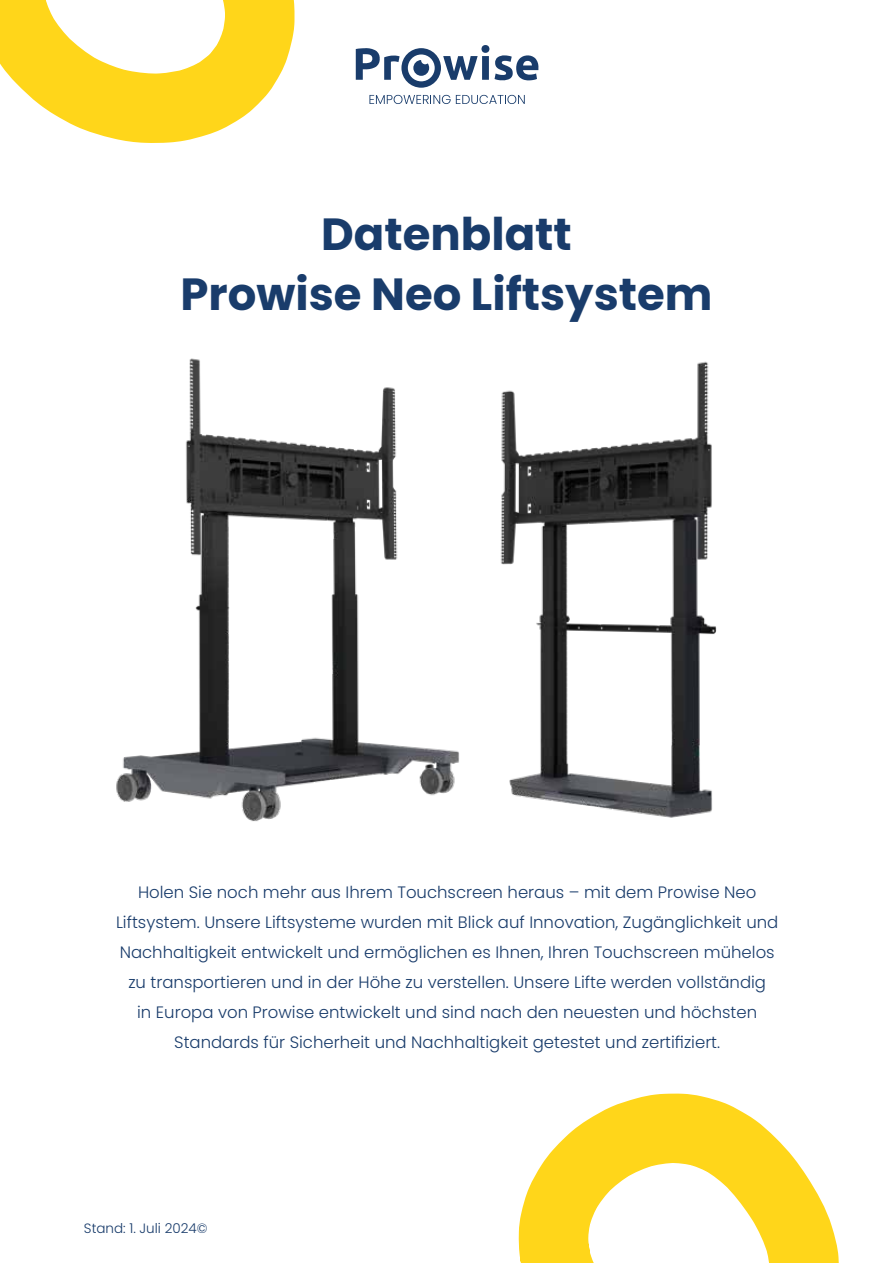
<style>
.page{position:relative;width:893px;height:1263px;background:#fff}
.page>*{position:absolute;margin:0;border:0;box-sizing:border-box;transform-origin:0 0}
.t1{font:700 45px/60px "Poppins";color:#193c6b;text-align:center}
.t2{font:300 16.5px/30px "Poppins";color:#193c6b;text-align:center}
.t3{font:300 13.5px "Poppins";color:#193c6b}
</style>
<div class="page">
<svg style="left:356px;top:45px;width:133px;height:43px"></svg>
<svg style="left:495px;top:55px;width:44px;height:25px"></svg>
<svg style="left:369px;top:95px;width:156px;height:9px"></svg>
<svg style="left:0;top:0;width:295px;height:143px"></svg>
<svg style="left:519px;top:1093px;width:320px;height:170px;fill:#ffd61a"></svg>
<img style="left:116px;top:358px;width:343px;height:464px">
<img style="left:500px;top:361px;width:217px;height:457px">
<h1 class="t1" style="left:181px;top:204px;width:533px">Datenblatt<br>Prowise Neo Liftsystem</h1>
<p class="t2" style="left:116px;top:877px;width:664px">Holen Sie noch mehr aus Ihrem Touchscreen heraus – mit dem Prowise Neo Liftsystem. Unsere Liftsysteme wurden mit Blick auf Innovation, Zugänglichkeit und Nachhaltigkeit entwickelt und ermöglichen es Ihnen, Ihren Touchscreen mühelos zu transportieren und in der Höhe zu verstellen. Unsere Lifte werden vollständig<br>in Europa von Prowise entwickelt und sind nach den neuesten und höchsten Standards für Sicherheit und Nachhaltigkeit getestet und zertifiziert.</p>
<p class="t3" style="left:84px;top:1220px;width:125px">Stand: 1. Juli 2024©</p>
</div>
